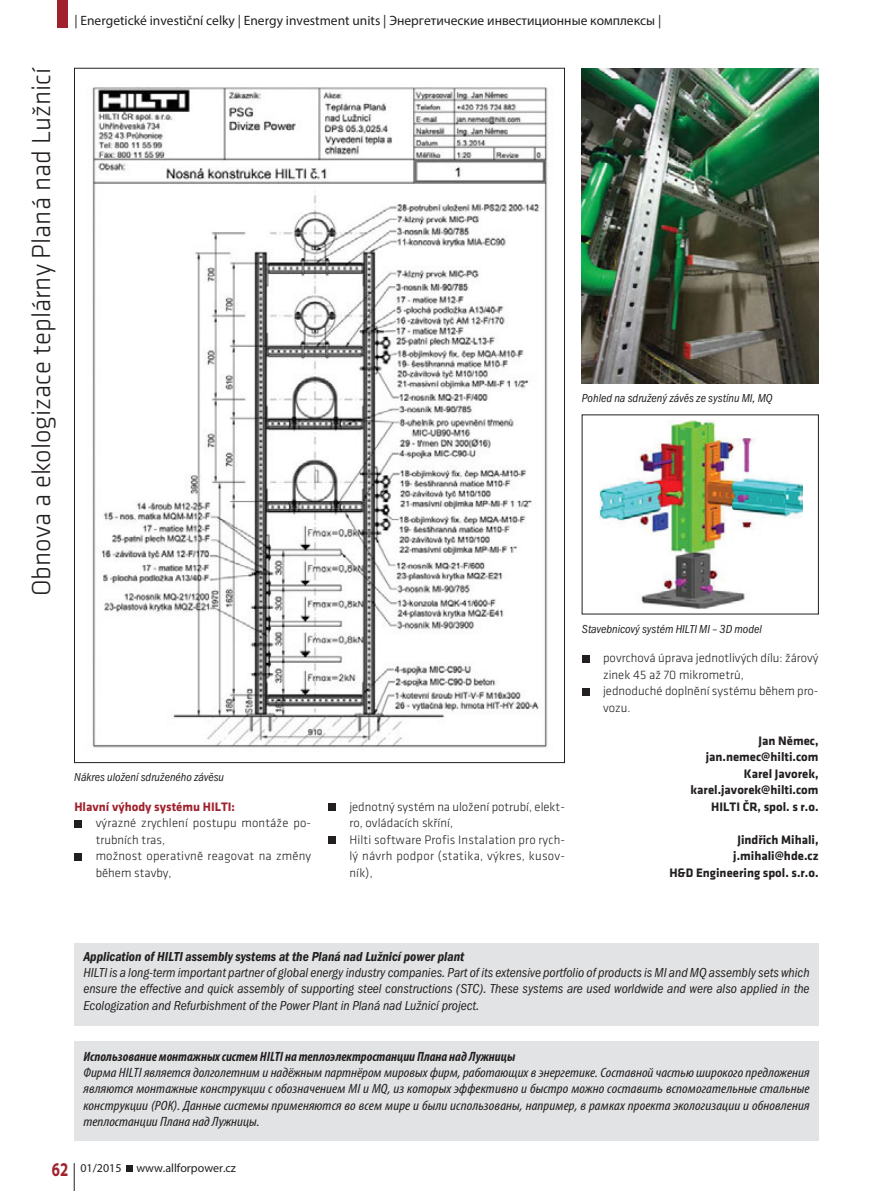
<style>
.page{position:relative;width:893px;height:1191px;background:#fff}
.page>*{position:absolute;margin:0;border:0;box-sizing:border-box;transform-origin:0 0}
.t1{font:300 27px "Klavika";color:#231f20}
.t2{font:italic condensed 13.5px/16.2px "Myriad Pro";color:#231f20;text-align:justify;scale:1.12 1}
.t3{font:13.5px/16.2px "Franklin Got Itc TOT Boo Con Ita";color:#231f20;text-align:justify}
.t4{font:13.5px "Myriad Pro";color:#231f20}
.t5{font:italic 700 condensed 13.5px "Myriad Pro";color:#231f20}
.t6{font:13.5px "Franklin Got Itc TOT Dem Con Ita";color:#231f20}
.t7{font:300 12.75px/16.5px "Klavika";color:#231f20}
.t8{font:700 12.75px/16.5px "Klavika";color:#231f20;text-align:right}
.t9{font:700 12.75px "Klavika";color:#a0212d}
.t10{font:12px "Franklin Got Itc TOT Boo Con Ita";color:#231f20}
.t11{font:12px "Myriad Pro";color:#231f20}
.s1{font-weight:700;font-stretch:semi-expanded;font-size:19.5px;color:#a0212d}
</style>
<div class="page">
<div style="left:57px;top:0;width:11px;height:28px;background:#a0212d"></div>
<svg style="left:127px;top:1165px;width:6px;height:6px"></svg>
<svg style="left:74px;top:1163px;width:1px;height:27px"></svg>
<div style="left:74px;top:820px;width:8px;height:7px;background:#231f20"></div>
<div style="left:74px;top:853px;width:8px;height:7px;background:#231f20"></div>
<div style="left:328px;top:803px;width:7px;height:8px;background:#231f20"></div>
<div style="left:328px;top:836px;width:7px;height:8px;background:#231f20"></div>
<div style="left:582px;top:655px;width:7px;height:7px;background:#231f20"></div>
<div style="left:582px;top:688px;width:7px;height:7px;background:#231f20"></div>
<div style="left:74px;top:943px;width:745px;height:82px;background:#e2e3e4"></div>
<div style="left:74px;top:1042px;width:745px;height:99px;background:#e2e3e4"></div>
<img style="left:582px;top:68px;width:237px;height:315px">
<img style="left:92px;top:87px;width:456px;height:661px">
<img style="left:599px;top:420px;width:203px;height:189px">
<h1 class="t1" style="left:32px;top:596px;width:530px;rotate:-90deg">Obnova a ekologizace teplárny Planá nad Lužnicí</h1>
<p class="t4" style="left:74px;top:15px;width:588px">| Energetické investiční celky | Energy investment units | Энергетические инвестиционные комплексы |</p>
<p class="t10" style="left:582px;top:394px;width:192px">Pohled na sdružený závěs ze systínu MI, MQ</p>
<p class="t10" style="left:74px;top:773px;width:151px">Nákres uložení sdruženého závěsu</p>
<p class="t9" style="left:74px;top:802px;width:162px">Hlavní výhody systému HILTI:</p>
<p class="t7" style="left:96px;top:816px;width:217px">výrazné zrychlení postupu montáže po&shy;trubních tras,<br>možnost operativně reagovat na změny během stavby,</p>
<p class="t7" style="left:349px;top:799px;width:217px">jednotný systém na uložení potrubí, elekt&shy;ro, ovládacích skříní,<br>Hilti software Profis Instalation pro rych&shy;lý návrh podpor (statika, výkres, kusov&shy;ník),</p>
<p class="t10" style="left:582px;top:625px;width:181px">Stavebnicový systém HILTI MI – 3D model</p>
<p class="t7" style="left:603px;top:651px;width:217px">povrchová úprava jednotlivých dílu: žárový zinek 45 až 70 mikrometrů,<br>jednoduché doplnění systému během pro&shy;vozu.</p>
<p class="t8" style="left:691px;top:733px;width:130px">Jan Němec, jan.nemec@hilti.com<br>Karel Javorek, karel.javorek@hilti.com<br>HILTI ČR, spol. s r.o.</p>
<p class="t8" style="left:669px;top:832px;width:151px">Jindřich Mihali, j.mihali@hde.cz<br>H&amp;D Engineering spol. s.r.o.</p>
<p class="t6" style="left:83px;top:951px;width:382px">Application of HILTI assembly systems at the Planá nad Lužnicí power plant</p>
<p class="t3" style="left:83px;top:965px;width:728px">HILTI is a long-term important partner of global energy industry companies. Part of its extensive portfolio of products is MI and MQ assembly sets which ensure the effective and quick assembly of supporting steel constructions (STC). These systems are used worldwide and were also applied in the Ecologization and Refurbishment of the Power Plant in Planá nad Lužnicí project.</p>
<p class="t5" style="left:83px;top:1048px;width:433px">Использование монтажных систем HILTI на теплоэлектростанции Плана над Лужницы</p>
<p class="t2" style="left:83px;top:1065px;width:650px">Фирма HILTI является долголетним и надёжным партнёром мировых фирм, работающих в энергетике. Составной частью широкого предложения являются монтажные конструкции с обозначением MI и MQ, из которых эффективно и быстро можно составить вспомогательные стальные конструкции (РОК). Данные системы применяются во всем мире и были использованы, например, в рамках проекта экологизации и обновления теплостанции Плана над Лужницы.</p>
<p class="t11" style="left:52px;top:1163px;width:186px"><span class="s1">62</span> 01/2015 www.allforpower.cz</p>
</div>
